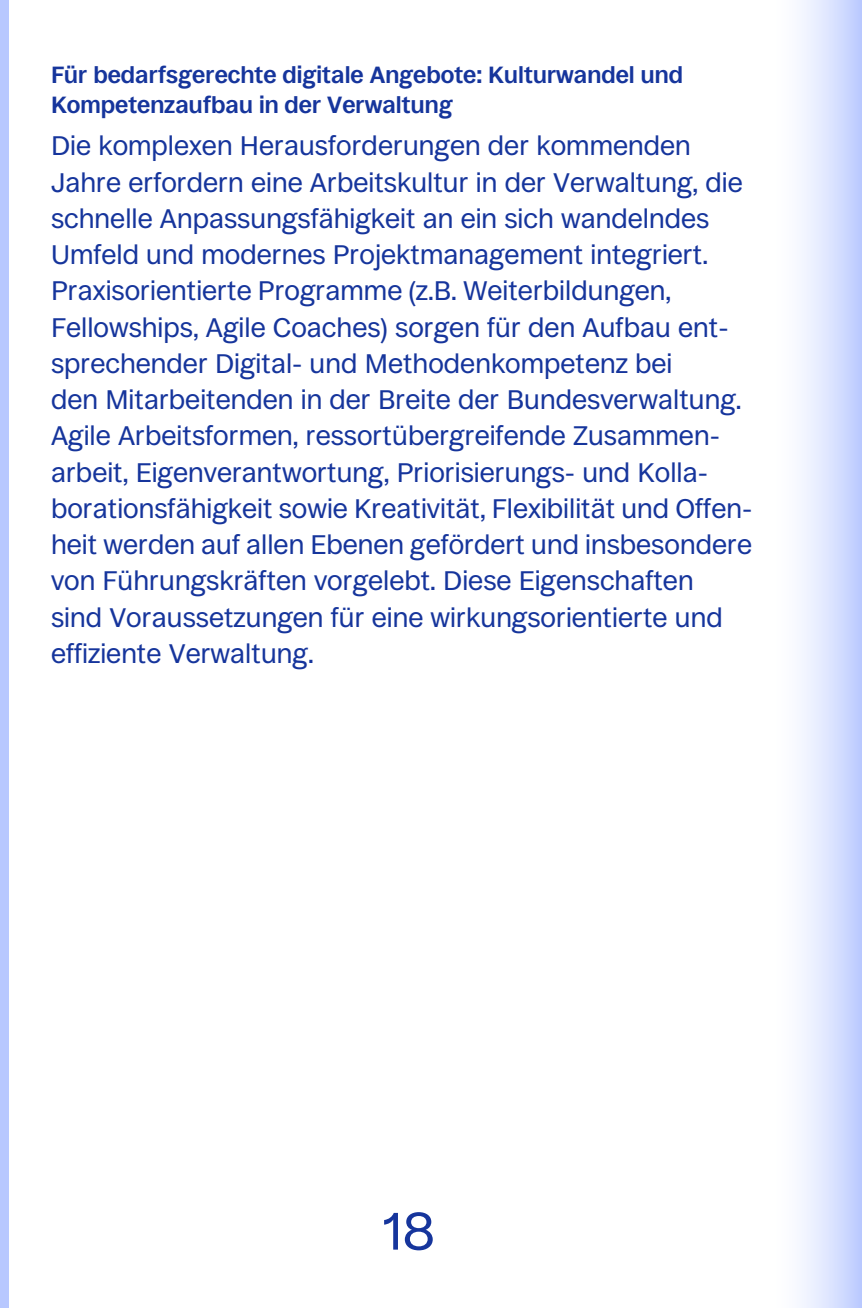
<style>
.page{position:relative;width:862px;height:1308px;background:#fff}
.page>*{position:absolute;margin:0;border:0;box-sizing:border-box;transform-origin:0 0}
.t1{font:54px "Ronzino";color:#16359c}
.t2{font:27.45px/36.2px "Ronzino";color:#16359c}
.t3{font:700 23.62px/29.7px "Ronzino";color:#16359c}
</style>
<div class="page">
<div style="left:770px;top:0;width:91px;height:1307px;background:linear-gradient(to right,#fff,#c2d0ff)"></div>
<div style="left:0;top:0;width:9px;height:1307px;background:#b8c8ff"></div>
<h3 class="t3" style="left:51px;top:59px;width:633px">Für bedarfsgerechte digitale Angebote: Kulturwandel und<br>Kompetenzaufbau in der Verwaltung</h3>
<p class="t2" style="left:51px;top:127px;width:702px">Die komplexen Herausforderungen der kommenden Jahre erfordern eine Arbeitskultur in der Verwaltung, die schnelle Anpassungsfähigkeit an ein sich wandelndes Umfeld und modernes Projektmanagement integriert.<br>Praxisorientierte Programme (z.B. Weiterbildungen, Fellowships, Agile Coaches) sorgen für den Aufbau ent&shy;sprechender Digital- und Methodenkompetenz bei<br>den Mitarbeitenden in der Breite der Bundesverwaltung.<br>Agile Arbeitsformen, ressortübergreifende Zusammen&shy;arbeit, Eigenverantwortung, Priorisierungs- und Kolla&shy;borationsfähigkeit sowie Kreativität, Flexibilität und Offen&shy;heit werden auf allen Ebenen gefördert und insbesondere von Führungskräften vorgelebt. Diese Eigenschaften<br>sind Voraussetzungen für eine wirkungsorientierte und effiziente Verwaltung.</p>
<h1 class="t1" style="left:382px;top:1196px;width:54px">18</h1>
</div>
